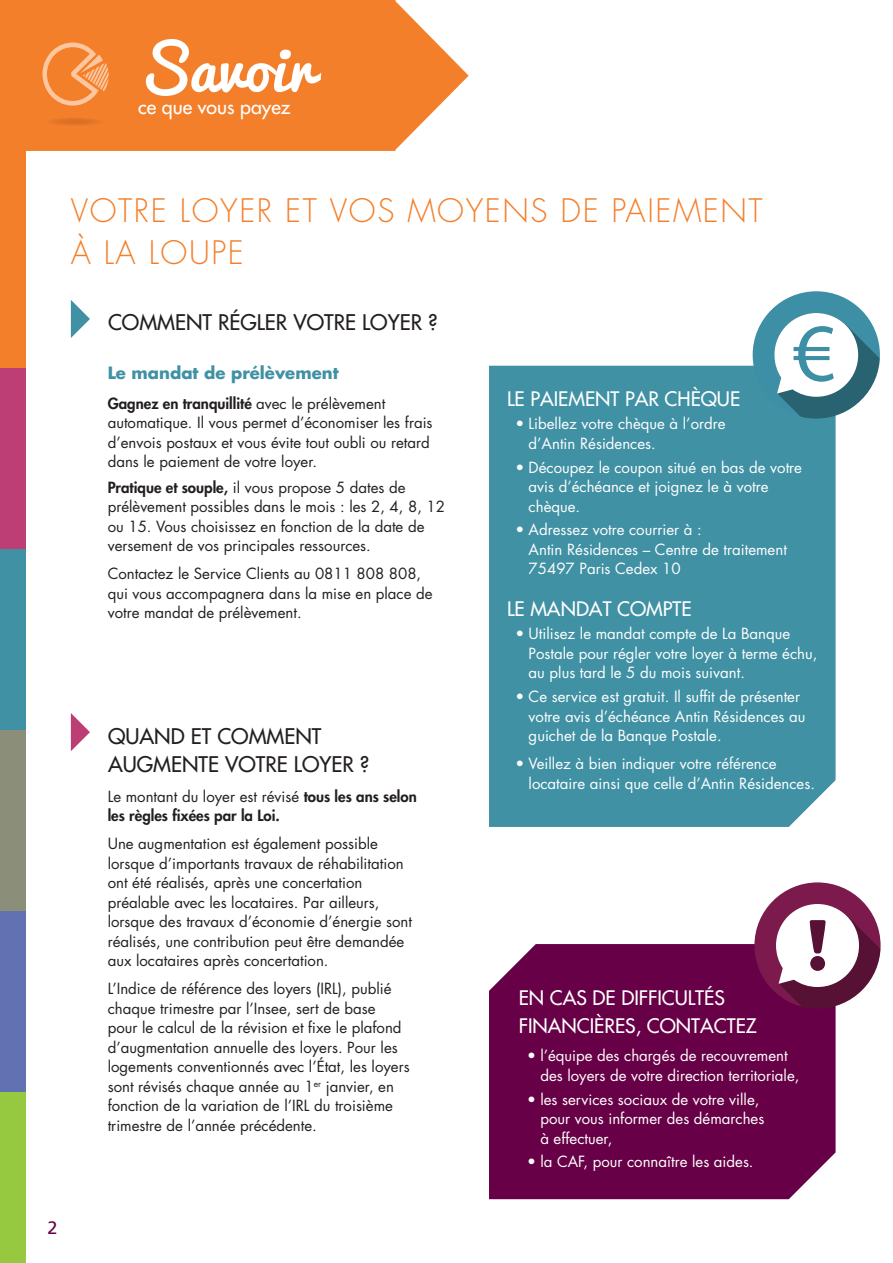
<style>
.page{position:relative;width:893px;height:1263px;background:#fff}
.page>*{position:absolute;margin:0;border:0;box-sizing:border-box;transform-origin:0 0}
.t1{font:82.8px "Myriad Pro";color:#3d8fa6}
.t2{font:61.8px "Pacifico";color:#fff}
.t3{font:300 31.5px/42px "Futura Std";letter-spacing:.05em;color:#f47f2b}
.t4{font:500 21px/28.5px "Futura Std";color:#231f20}
.t5{font:500 19.5px/28.5px "Futura Std";color:#fff}
.t6{font:18px "Frutiger LT Std";color:#670046}
.t7{font:700 16.5px "Futura Std";color:#4091a4}
.t8{font:15px/19.5px "Futura Std";color:#231f20}
.t9{font:15px/19.5px "Futura Std";color:#fff}
.t10{font:800 15px/19.5px "Futura Std";color:#231f20}
.s1{font-weight:800}
.s2{font-weight:400}
</style>
<div class="page">
<svg style="left:71px;top:300px;width:19px;height:38px"></svg>
<div style="left:489px;top:366px;width:347px;height:461px;background:#4091a4"></div>
<svg style="left:71px;top:713px;width:19px;height:38px"></svg>
<div style="left:753px;top:291px;width:127px;height:127px;background:#3d8fa6;border-radius:50%"></div>
<svg style="left:774px;top:313px;width:106px;height:105px"></svg>
<div style="left:788px;top:324px;width:65px;height:65px;background:#fff;border-radius:50%"></div>
<div style="left:489px;top:944px;width:347px;height:255px;background:#670046"></div>
<div style="left:754px;top:882px;width:127px;height:126px;background:#7d1a4d;border-radius:50%"></div>
<svg style="left:776px;top:904px;width:105px;height:104px"></svg>
<div style="left:0;top:149px;width:26px;height:220px;background:#f47f2b"></div>
<div style="left:0;top:549px;width:26px;height:181px;background:#4091a4"></div>
<div style="left:0;top:369px;width:26px;height:180px;background:#bd3e75"></div>
<div style="left:0;top:1091px;width:26px;height:172px;background:#96c93f"></div>
<div style="left:0;top:911px;width:26px;height:181px;background:#6271b1"></div>
<div style="left:0;top:730px;width:26px;height:181px;background:#8b8e78"></div>
<svg style="left:0;top:0;width:469px;height:151px;background:#f4893d"></svg>
<svg style="left:45px;top:118px;width:59px;height:8px"></svg>
<svg style="left:42px;top:42px;width:67px;height:64px;background:#f6934c"></svg>
<h2 class="t2" style="left:138px;top:35px;width:177px">Savoir</h2>
<h3 class="t5" style="left:138px;top:93px;width:154px">ce que vous payez</h3>
<h3 class="t3" style="left:71px;top:190px;width:694px">VOTRE LOYER ET VOS MOYENS DE PAIEMENT<br>À LA LOUPE</h3>
<h3 class="t4" style="left:108px;top:308px;width:331px">COMMENT RÉGLER VOTRE LOYER ?</h3>
<p class="t7" style="left:108px;top:362px;width:232px">Le mandat de prélèvement</p>
<p class="t8" style="left:108px;top:394px;width:326px"><span class="s1">Gagnez en tranquillité</span> avec le prélèvement automatique. Il vous permet d’économiser les frais d’envois postaux et vous évite tout oubli ou retard dans le paiement de votre loyer.</p>
<p class="t8" style="left:108px;top:477px;width:339px"><span class="s1">Pratique et souple,</span> il vous propose 5 dates de prélèvement possibles dans le mois : les 2, 4, 8, 12 ou 15. Vous choisissez en fonction de la date de versement de vos principales ressources.</p>
<p class="t8" style="left:108px;top:564px;width:326px">Contactez le Service Clients au 0811 808 808, qui vous accompagnera dans la mise en place de votre mandat de prélèvement.</p>
<h3 class="t4" style="left:108px;top:722px;width:263px">QUAND ET COMMENT<br>AUGMENTE VOTRE LOYER ?</h3>
<p class="t10" style="left:108px;top:787px;width:311px"><span class="s2">Le montant du loyer est révisé</span> tous les ans selon les règles fixées par la Loi.</p>
<p class="t8" style="left:108px;top:834px;width:306px">Une augmentation est également possible lorsque d’importants travaux de réhabilitation ont été réalisés, après une concertation préalable avec les locataires. Par ailleurs, lorsque des travaux d’économie d’énergie sont réalisés, une contribution peut être demandée aux locataires après concertation.</p>
<p class="t8" style="left:108px;top:979px;width:303px">L’Indice de référence des loyers (IRL), publié chaque trimestre par l’Insee, sert de base<br>pour le calcul de la révision et fixe le plafond d’augmentation annuelle des loyers. Pour les logements conventionnés avec l’État, les loyers sont révisés chaque année au 1<sup>er</sup> janvier, en fonction de la variation de l’IRL du troisième trimestre de l’année précédente.</p>
<h1 class="t1" style="left:793px;top:302px;width:44px">€</h1>
<h3 class="t5" style="left:507px;top:384px;width:235px">LE PAIEMENT PAR CHÈQUE</h3>
<p class="t9" style="left:529px;top:414px;width:198px;text-indent:-13px">• Libellez votre chèque à l’ordre d’Antin Résidences.</p>
<p class="t9" style="left:529px;top:457px;width:275px;text-indent:-13px">• Découpez le coupon situé en bas de votre avis d’échéance et joignez le à votre chèque.</p>
<p class="t9" style="left:529px;top:520px;width:260px;text-indent:-13px">• Adressez votre courrier à :<br>Antin Résidences – Centre de traitement<br>75497 Paris Cedex 10</p>
<h3 class="t5" style="left:507px;top:594px;width:186px">LE MANDAT COMPTE</h3>
<p class="t9" style="left:529px;top:624px;width:290px;text-indent:-13px">• Utilisez le mandat compte de La Banque<br>Postale pour régler votre loyer à terme échu, au plus tard le 5 du mois suivant.</p>
<p class="t9" style="left:529px;top:687px;width:278px;text-indent:-13px">• Ce service est gratuit. Il suffit de présenter votre avis d’échéance Antin Résidences au guichet de la Banque Postale.</p>
<p class="t9" style="left:529px;top:754px;width:288px;text-indent:-13px">• Veillez à bien indiquer votre référence locataire ainsi que celle d’Antin Résidences.</p>
<h3 class="t5" style="left:519px;top:983px;width:239px">EN CAS DE DIFFICULTÉS<br>FINANCIÈRES, CONTACTEZ</h3>
<p class="t9" style="left:540px;top:1046px;width:261px;text-indent:-13px">• l’équipe des chargés de recouvrement des loyers de votre direction territoriale,</p>
<p class="t9" style="left:540px;top:1089px;width:226px;text-indent:-13px">• les services sociaux de votre ville, pour vous informer des démarches à effectuer,</p>
<p class="t9" style="left:527px;top:1152px;width:228px">• la CAF, pour connaître les aides.</p>
<p class="t6" style="left:47px;top:1217px;width:12px">2</p>
</div>
